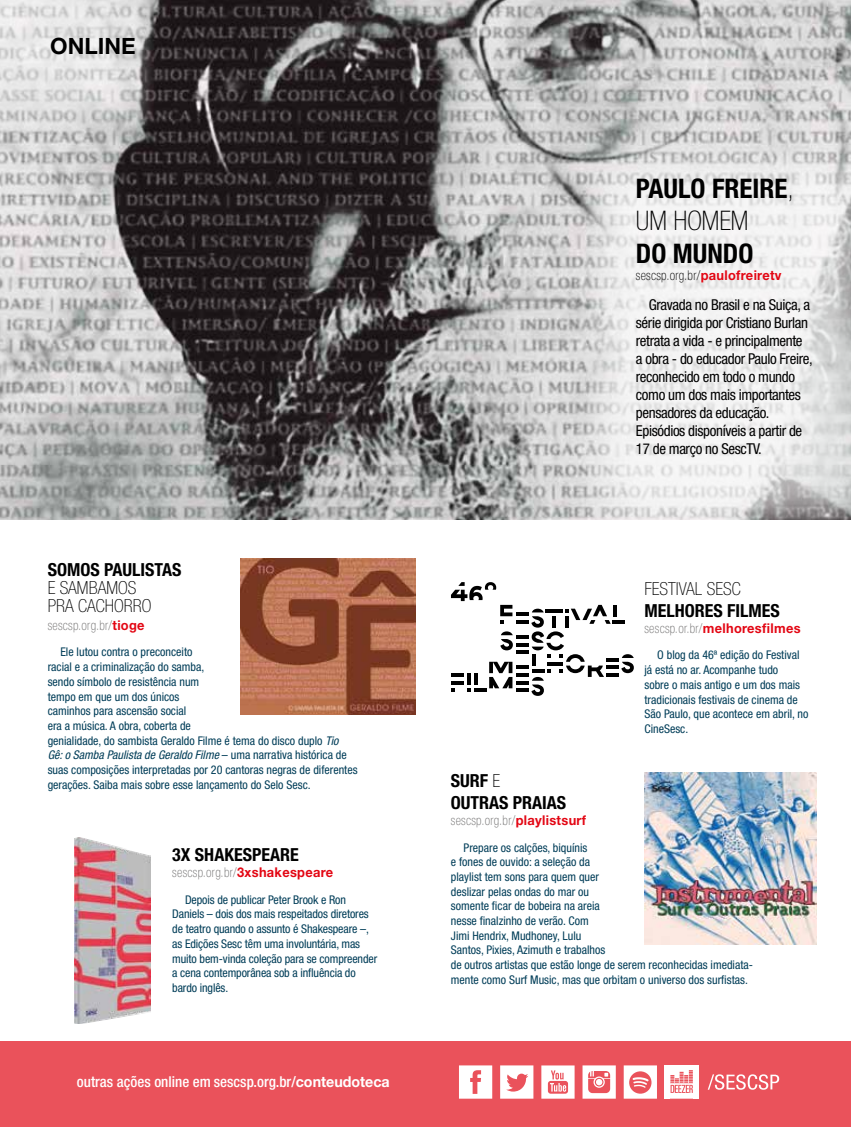
<style>
.page{position:relative;width:851px;height:1127px;background:#fff}
.page>*{position:absolute;margin:0;border:0;box-sizing:border-box;transform-origin:0 0}
.t1{font:700 condensed 27px/32.4px "Helvetica Neue LT Std";color:#000}
.t2{font:700 22.5px "Helvetica Neue LT Std";color:#000}
.t3{font:700 condensed 18px/21.6px "Helvetica Neue LT Std";color:#000}
.t4{font:100 condensed 18px/18px "Helvetica Neue LT Std";color:#000}
.t5{font:condensed 15px/18px "Helvetica Neue LT Std";letter-spacing:-.025em;color:#000}
.t6{font:500 condensed 15px "Helvetica Neue LT Std";color:#fff}
.t7{font:100 condensed 13.5px "Helvetica Neue LT Std";letter-spacing:.025em;color:#706f6f;scale:.95 1}
.t8{font:700 13.5px "Helvetica Neue LT Std";letter-spacing:.025em;color:#e30613;scale:.95 1}
.t9{font:100 condensed 13.5px "Helvetica Neue LT Std";letter-spacing:.025em;color:#000;scale:.95 1}
.t10{font:condensed 12px/14.7px "Helvetica Neue LT Std";color:#003d58}
.s1{font-weight:700;font-stretch:normal;color:#e30613}
.s2{font-style:italic}
.s3{font-weight:700;font-stretch:normal}
.s4{font-weight:100}
.s5{font-weight:100;font-stretch:condensed;color:#706f6f}
</style>
<div class="page">
<img style="left:0;top:0;width:850px;height:519px">
<div style="left:0;top:1041px;width:850px;height:86px;background:#ea525b"></div>
<div style="left:664px;top:1065px;width:5px;height:33px;background:#fff"></div>
<div style="left:693px;top:1065px;width:5px;height:33px;background:#fff"></div>
<hr style="left:668px;top:1065px;width:27px;height:4px;background:#fff">
<svg style="left:623px;top:1065px;width:34px;height:33px"></svg>
<svg style="left:459px;top:1065px;width:33px;height:33px"></svg>
<svg style="left:500px;top:1065px;width:33px;height:33px"></svg>
<svg style="left:541px;top:1065px;width:33px;height:33px"></svg>
<svg style="left:582px;top:1065px;width:33px;height:33px"></svg>
<svg style="left:669px;top:1069px;width:24px;height:29px"></svg>
<svg style="left:707px;top:1074px;width:72px;height:16px"></svg>
<svg style="left:580px;top:150px;width:270px;height:370px"></svg>
<svg style="left:0;top:0;width:154px;height:138px;background:#d1d1d1"></svg>
<svg style="left:613px;top:605px;width:3px;height:11px"></svg>
<hr style="left:612px;top:620px;width:13px;height:4px;background:#000">
<hr style="left:606px;top:673px;width:12px;height:4px;background:#000">
<hr style="left:606px;top:658px;width:12px;height:4px;background:#000">
<hr style="left:606px;top:665px;width:12px;height:4px;background:#000">
<svg style="left:621px;top:654px;width:12px;height:19px"></svg>
<svg style="left:451px;top:582px;width:159px;height:114px"></svg>
<img style="left:644px;top:772px;width:172px;height:172px">
<img style="left:75px;top:838px;width:76px;height:185px">
<img style="left:240px;top:558px;width:175px;height:156px">
<h2 class="t2" style="left:50px;top:32px;width:87px">ONLINE</h2>
<h3 class="t3" style="left:48px;top:559px;width:135px">SOMOS PAULISTAS</h3>
<h3 class="t4" style="left:48px;top:579px;width:105px">E SAMBAMOS<br>PRA CACHORRO</h3>
<p class="t7" style="left:48px;top:618px;width:104px">sescsp.org.br/<span class="s1">tioge</span></p>
<p class="t10" style="left:48px;top:645px;width:311px;text-indent:13px">Ele lutou contra o preconceito<br>racial e a criminalização do samba,<br>sendo símbolo de resistência num<br>tempo em que um dos únicos<br>caminhos para ascensão social<br>era a música. A obra, coberta de<br>genialidade, do sambista Geraldo Filme é tema do disco duplo <span class="s2">Tio<br>Gê: o Samba Paulista de Geraldo Filme</span> – uma narrativa histórica de suas composições interpretadas por 20 cantoras negras de diferentes gerações. Saiba mais sobre esse lançamento do Selo Sesc.</p>
<h3 class="t3" style="left:172px;top:843px;width:128px">3X SHAKESPEARE</h3>
<p class="t7" style="left:172px;top:865px;width:171px">sescsp.org.br/<span class="s1">3xshakespeare</span></p>
<p class="t10" style="left:172px;top:892px;width:206px;text-indent:13px">Depois de publicar Peter Brook e Ron Daniels – dois dos mais respeitados diretores de teatro quando o assunto é Shakespeare –, as Edições Sesc têm uma involuntária, mas muito bem-vinda coleção para se compreender a cena contemporânea sob a influência do bardo inglês.</p>
<p class="t6" style="left:77px;top:1073px;width:314px">outras ações online em sescsp.org.br/<span class="s3">conteudoteca</span></p>
<h1 class="t1" style="left:635px;top:172px;width:160px">PAULO FREIRE<span class="s4">,<br>UM HOMEM</span></h1>
<h1 class="t1" style="left:635px;top:237px;width:119px">DO MUNDO</h1>
<p class="t9" style="left:635px;top:268px;width:155px">sescsp.org.br/<span class="s1">paulofreiretv</span></p>
<p class="t5" style="left:635px;top:296px;width:178px;text-indent:13px">Gravada no Brasil e na Suiça, a série dirigida por Cristiano Burlan retrata a vida - e principalmente a obra - do educador Paulo Freire, reconhecido em todo o mundo como um dos mais importantes pensadores da educação.<br>Episódios disponíveis a partir de<br>17 de março no SescTV.</p>
<h3 class="t4" style="left:644px;top:579px;width:98px">FESTIVAL SESC</h3>
<h3 class="t3" style="left:644px;top:599px;width:137px">MELHORES FILMES</h3>
<p class="t8" style="left:644px;top:620px;width:166px"><span class="s5">sescsp.or.br/</span>melhoresfilmes</p>
<p class="t10" style="left:644px;top:648px;width:165px;text-indent:13px">O blog da 46ª edição do Festival já está no ar. Acompanhe tudo<br>sobre o mais antigo e um dos mais tradicionais festivais de cinema de<br>São Paulo, que acontece em abril, no<br>CineSesc.</p>
<h3 class="t3" style="left:451px;top:769px;width:117px">SURF <span class="s4">E<br></span>OUTRAS PRAIAS</h3>
<p class="t7" style="left:451px;top:813px;width:144px">sescsp.org.br/<span class="s1">playlistsurf</span></p>
<p class="t10" style="left:451px;top:840px;width:304px;text-indent:13px">Prepare os calções, biquínis<br>e fones de ouvido: a seleção da<br>playlist tem sons para quem quer<br>deslizar pelas ondas do mar ou<br>somente ficar de bobeira na areia<br>nesse finalzinho de verão. Com<br>Jimi Hendrix, Mudhoney, Lulu<br>Santos, Pixies, Azimuth e trabalhos<br>de outros artistas que estão longe de serem reconhecidas imediata&shy;mente como Surf Music, mas que orbitam o universo dos surfistas.</p>
</div>
